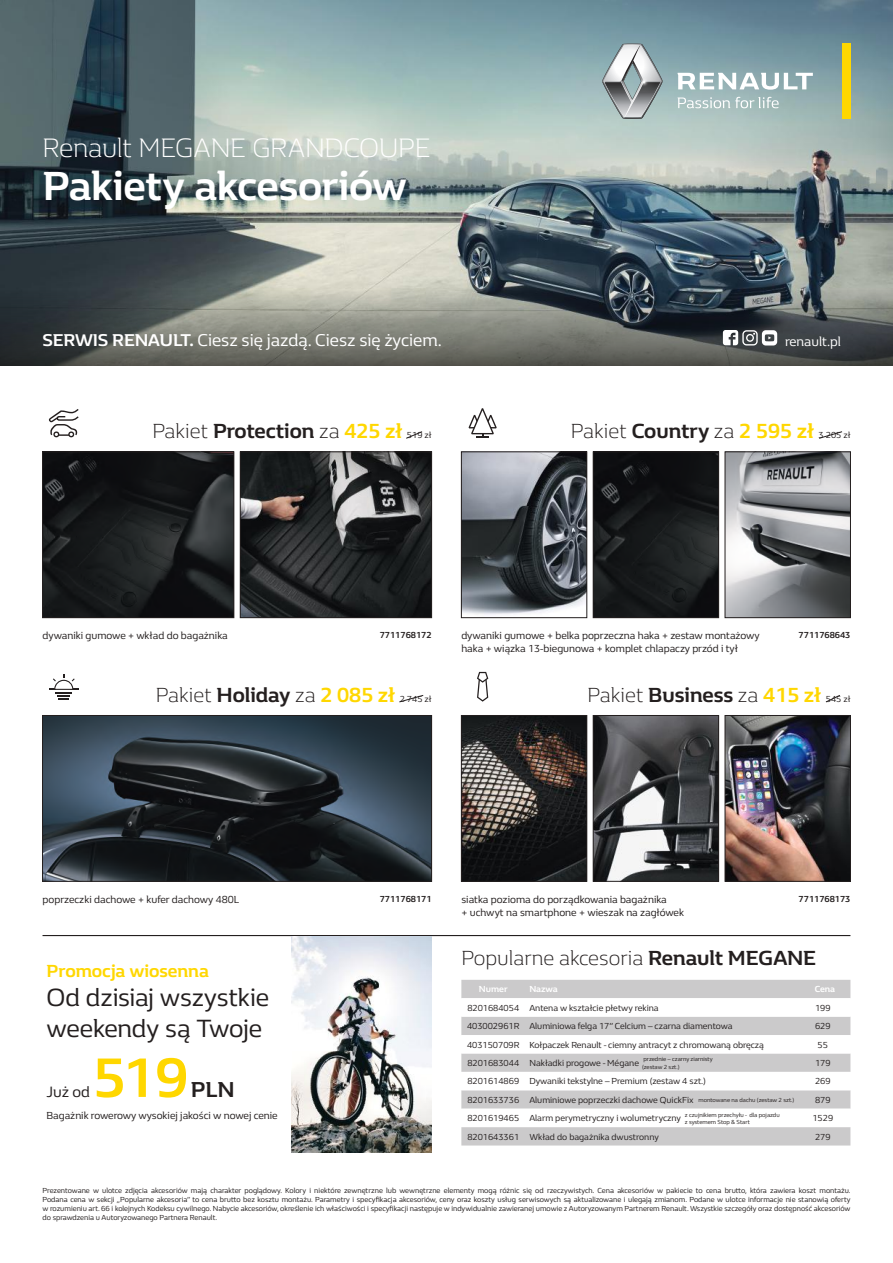
<style>
.page{position:relative;width:893px;height:1263px;background:#fff}
.page>*{position:absolute;margin:0;border:0;box-sizing:border-box;transform-origin:0 0}
.t1{font:700 57.15px "Renault Life";color:#ffd700}
.t2{font:700 41.7px "Renault Life";letter-spacing:-.01em;color:#fff}
.t3{font:300 27.45px "Renault Life";letter-spacing:-.015em;color:#fff}
.t4{font:25.65px/30.8px "Renault Life";letter-spacing:-.01em;color:#241f1f}
.t5{font:700 22.2px "Renault Life";color:#241f1f}
.t6{font:300 21px "Renault Life";color:#241f1f}
.t7{font:700 21px "Renault Life";color:#241f1f}
.t8{font:700 18px "Renault Life";letter-spacing:-.005em;color:#ffd700}
.t9{font:17.55px "Renault Life";color:#fff}
.t10{font:15.45px "Renault Life";color:#241f1f}
.t11{font:13.5px "Renault Life";color:#fff}
.t12{font:10.5px/12.6px "Renault Life";color:#241f1f}
.t13{font:9px "Renault Life";color:#241f1f}
.t14{font:700 9px "Renault Life";color:#241f1f}
.t15{font:700 9px "Renault Life";color:#fff}
.t16{font:7.5px/9px "Renault Life";color:#241f1f;text-align:justify}
.t17{font:6px/7.2px "Renault Life";color:#241f1f}
.s1{font-weight:700}
.s2{font-weight:300}
.s3{color:#ffd700}
.s4{font-weight:700;color:#ffd700}
</style>
<div class="page">
<img style="left:0;top:0;width:893px;height:289px">
<svg style="left:0;top:289px;width:893px;height:77px;background:#616562"></svg>
<svg style="left:406px;top:431px;width:17px;height:8px"></svg>
<img style="left:463px;top:454px;width:122px;height:161px">
<div style="left:461px;top:452px;width:126px;height:166px;border:1px solid #241f1f"></div>
<img style="left:463px;top:717px;width:122px;height:162px">
<div style="left:461px;top:715px;width:126px;height:166px;border:1px solid #241f1f"></div>
<img style="left:727px;top:454px;width:122px;height:162px">
<div style="left:725px;top:452px;width:126px;height:166px;border:1px solid #241f1f"></div>
<img style="left:727px;top:717px;width:122px;height:162px">
<div style="left:725px;top:715px;width:126px;height:166px;border:1px solid #241f1f"></div>
<img style="left:595px;top:454px;width:122px;height:162px">
<div style="left:593px;top:452px;width:126px;height:166px;border:1px solid #241f1f"></div>
<img style="left:595px;top:717px;width:122px;height:162px">
<div style="left:593px;top:715px;width:126px;height:166px;border:1px solid #241f1f"></div>
<svg style="left:399px;top:695px;width:25px;height:8px"></svg>
<svg style="left:819px;top:431px;width:23px;height:8px"></svg>
<img style="left:44px;top:454px;width:188px;height:162px">
<div style="left:42px;top:452px;width:192px;height:166px;border:1px solid #241f1f"></div>
<img style="left:242px;top:454px;width:188px;height:162px">
<div style="left:240px;top:452px;width:192px;height:166px;border:1px solid #241f1f"></div>
<svg style="left:469px;top:408px;width:28px;height:30px"></svg>
<svg style="left:825px;top:695px;width:15px;height:8px"></svg>
<img style="left:44px;top:717px;width:386px;height:162px">
<div style="left:42px;top:715px;width:390px;height:166px;border:1px solid #241f1f"></div>
<hr style="left:43px;top:935px;width:807px;height:1px;background:#241f1f">
<img style="left:292px;top:936px;width:140px;height:217px">
<svg style="left:49px;top:674px;width:30px;height:25px"></svg>
<svg style="left:49px;top:409px;width:30px;height:28px"></svg>
<svg style="left:477px;top:672px;width:11px;height:30px"></svg>
<div style="left:461px;top:980px;width:389px;height:165px;background:#cbcacb"></div>
<svg style="left:461px;top:998px;width:389px;height:129px"></svg>
<svg style="left:677px;top:73px;width:136px;height:17px"></svg>
<div style="left:842px;top:44px;width:8px;height:75px;background:#ffd700"></div>
<svg style="left:602px;top:44px;width:60px;height:75px;background:#a4b0b2"></svg>
<svg style="left:677px;top:97px;width:102px;height:11px"></svg>
<svg style="left:723px;top:330px;width:54px;height:15px"></svg>
<h3 class="t3" style="left:43px;top:129px;width:390px">Renault MEGANE GRANDCOUPE</h3>
<h2 class="t2" style="left:43px;top:158px;width:366px">Pakiety akcesoriów</h2>
<h3 class="t9" style="left:43px;top:328px;width:401px"><span class="s1">SERWIS RENAULT.</span> Ciesz się jazdą. Ciesz się życiem.</h3>
<h3 class="t11" style="left:785px;top:332px;width:57px">renault.pl</h3>
<h3 class="t7" style="left:152px;top:417px;width:251px"><span class="s2">Pakiet</span> Protection <span class="s2">za</span> <span class="s3">425 zł</span></h3>
<p class="t13" style="left:407px;top:429px;width:26px">519 zł</p>
<h3 class="t6" style="left:571px;top:417px;width:244px">Pakiet <span class="s1">Country</span> za <span class="s4">2 595 zł</span></h3>
<p class="t13" style="left:819px;top:429px;width:33px">3 205 zł</p>
<h3 class="t12" style="left:43px;top:629px;width:187px">dywaniki gumowe + wkład do bagażnika</h3>
<p class="t14" style="left:380px;top:629px;width:53px">7711768172</p>
<h3 class="t6" style="left:156px;top:680px;width:241px">Pakiet <span class="s1">Holiday</span> za <span class="s4">2 085 zł</span></h3>
<p class="t13" style="left:400px;top:693px;width:33px">2 745 zł</p>
<h3 class="t12" style="left:461px;top:629px;width:300px">dywaniki gumowe + belka poprzeczna haka + zestaw montażowy haka + wiązka 13-biegunowa + komplet chlapaczy przód i tył</h3>
<p class="t14" style="left:799px;top:629px;width:53px">7711768643</p>
<h3 class="t6" style="left:587px;top:680px;width:235px">Pakiet <span class="s1">Business</span> za <span class="s4">415 zł</span></h3>
<p class="t13" style="left:826px;top:693px;width:26px">545 zł</p>
<h3 class="t12" style="left:43px;top:893px;width:198px">poprzeczki dachowe + kufer dachowy 480L</h3>
<p class="t14" style="left:380px;top:893px;width:53px">7711768171</p>
<h3 class="t8" style="left:46px;top:959px;width:164px">Promocja wiosenna</h3>
<h3 class="t4" style="left:46px;top:981px;width:224px">Od dzisiaj wszystkie weekendy są Twoje</h3>
<h1 class="t1" style="left:93px;top:1039px;width:97px">519</h1>
<h3 class="t5" style="left:191px;top:1074px;width:45px">PLN</h3>
<h3 class="t10" style="left:46px;top:1081px;width:45px">Już od</h3>
<h3 class="t12" style="left:46px;top:1108px;width:233px">Bagażnik rowerowy wysokiej jakości w nowej cenie</h3>
<h3 class="t12" style="left:461px;top:893px;width:224px">siatka pozioma do porządkowania bagażnika<br>+ uchwyt na smartphone + wieszak na zagłówek</h3>
<p class="t14" style="left:799px;top:893px;width:53px">7711768173</p>
<h3 class="t6" style="left:461px;top:943px;width:356px">Popularne akcesoria <span class="s1">Renault MEGANE</span></h3>
<p class="t15" style="left:479px;top:983px;width:30px">Numer</p>
<p class="t15" style="left:529px;top:983px;width:30px">Nazwa</p>
<p class="t15" style="left:815px;top:983px;width:22px">Cena</p>
<p class="t13" style="left:467px;top:1002px;width:193px">8201684054 Antena w kształcie płetwy rekina</p>
<p class="t13" style="left:815px;top:1002px;width:17px">199</p>
<p class="t13" style="left:467px;top:1020px;width:267px">403002961R Aluminiowa felga 17” Celcium – czarna diamentowa</p>
<p class="t13" style="left:815px;top:1020px;width:17px">629</p>
<p class="t13" style="left:467px;top:1038px;width:299px">403150709R Kołpaczek Renault - ciemny antracyt z chromowaną obręczą</p>
<p class="t13" style="left:818px;top:1038px;width:12px">55</p>
<p class="t13" style="left:467px;top:1057px;width:173px">8201683044 Nakładki progowe - Mégane</p>
<p class="t13" style="left:815px;top:1057px;width:17px">179</p>
<p class="t13" style="left:467px;top:1075px;width:240px">8201614869 Dywaniki tekstylne – Premium (zestaw 4 szt.)</p>
<p class="t13" style="left:815px;top:1075px;width:17px">269</p>
<p class="t13" style="left:467px;top:1094px;width:228px">8201633736 Aluminiowe poprzeczki dachowe QuickFix</p>
<p class="t13" style="left:815px;top:1094px;width:17px">879</p>
<p class="t13" style="left:467px;top:1112px;width:215px">8201619465 Alarm perymetryczny i wolumetryczny</p>
<p class="t13" style="left:812px;top:1112px;width:22px">1529</p>
<p class="t13" style="left:467px;top:1130px;width:193px">8201643361 Wkład do bagażnika dwustronny</p>
<p class="t13" style="left:815px;top:1130px;width:17px">279</p>
<p class="t17" style="left:642px;top:1055px;width:72px">przednie – czarny ziarnisty (zestaw 2 szt.)</p>
<p class="t17" style="left:698px;top:1096px;width:97px">montowane na dachu (zestaw 2 szt.)</p>
<p class="t17" style="left:685px;top:1111px;width:96px">z czujnikiem przechyłu - dla pojazdu z systemem Stop &amp; Start</p>
<p class="t16" style="left:43px;top:1186px;width:810px">Prezentowane w ulotce zdjęcia akcesoriów mają charakter poglądowy. Kolory i niektóre zewnętrzne lub wewnętrzne elementy mogą różnic się od rzeczywistych. Cena akcesoriów w pakiecie to cena brutto, która zawiera koszt montażu.<br>Podana cena w sekcji „Popularne akcesoria” to cena brutto bez kosztu montażu. Parametry i specyfikacja akcesoriów, ceny oraz koszty usług serwisowych są aktualizowane i ulegają zmianom. Podane w ulotce informacje nie stanowią oferty w rozumieniu art. 66 i kolejnych Kodeksu cywilnego. Nabycie akcesoriów, określenie ich właściwości i specyfikacji następuje w indywidualnie zawieranej umowie z Autoryzowanym Partnerem Renault. Wszystkie szczegóły oraz dostępność akcesoriów do sprawdzenia u Autoryzowanego Partnera Renault.</p>
</div>
